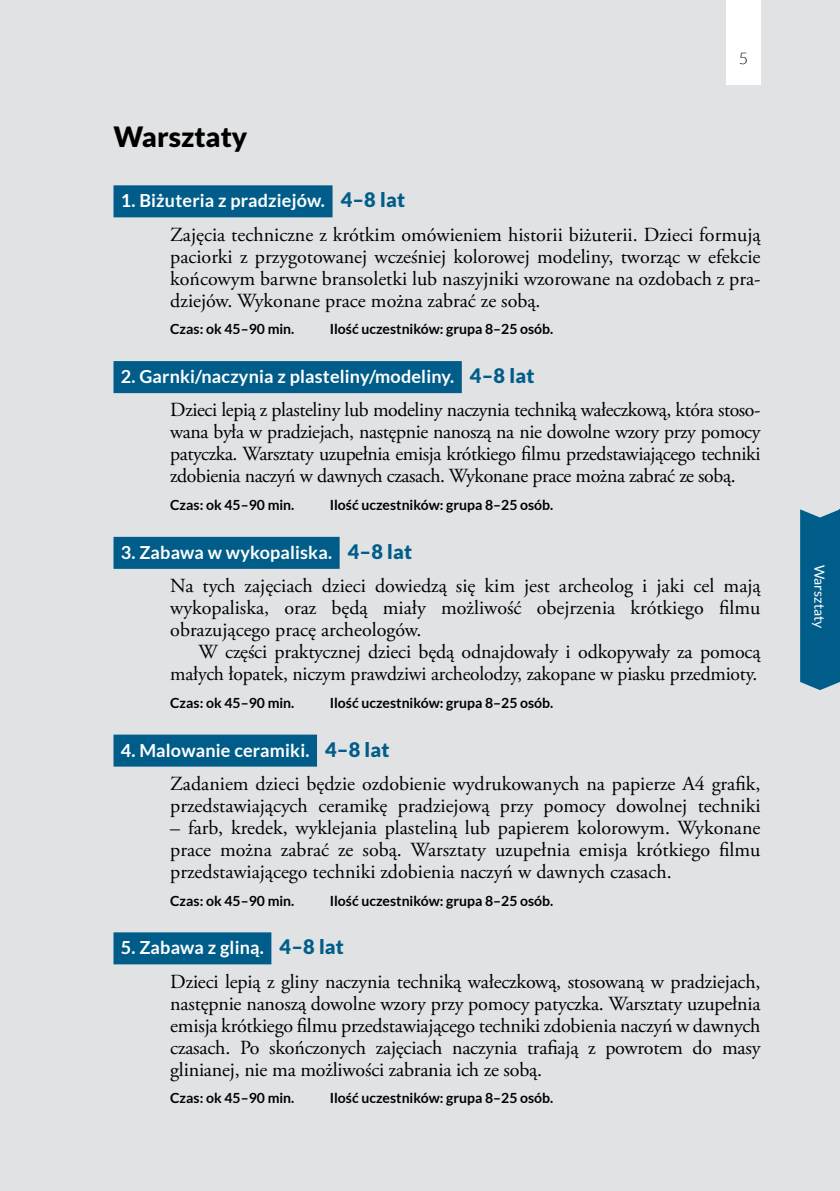
<style>
.page{position:relative;width:840px;height:1191px;background:#fff}
.page>*{position:absolute;margin:0;border:0;box-sizing:border-box;transform-origin:0 0}
.NAglowek_14{font:900 28px "Lato";color:#000}
.Opis_lekcji{font:20px/22px "Adobe Garamond Pro";color:#000;text-align:justify}
.Temat_Warszataty{font:700 18px "Lato";letter-spacing:.01em;color:#fff}
.t1{font:300 16px "Lato";color:#000}
.Czas{font:700 14px "Lato";color:#000}
.t2{font:14px "Lato";color:#fff}
.s1{font-weight:900;font-size:20px;color:#005d89}
</style>
<div class="page">
<div style="left:0;top:0;width:839px;height:1191px;background:#e0e2e4"></div>
<div style="left:726px;top:0;width:34px;height:84px;background:#fff"></div>
<svg style="left:800px;top:509px;width:39px;height:181px;background:#0b638d"></svg>
<hr style="left:839px;top:509px;width:1px;height:173px;background:#005d89">
<div style="left:113px;top:185px;width:219px;height:32px;background:#005d89"></div>
<div style="left:113px;top:361px;width:348px;height:32px;background:#005d89"></div>
<div style="left:113px;top:537px;width:226px;height:32px;background:#005d89"></div>
<div style="left:113px;top:734px;width:204px;height:32px;background:#005d89"></div>
<div style="left:113px;top:932px;width:158px;height:32px;background:#005d89"></div>
<p class="NAglowek_14" style="left:113px;top:121px;width:135px">Warsztaty</p>
<p class="t1" style="left:738px;top:50px;width:11px">5</p>
<p class="Temat_Warszataty" style="left:121px;top:190px;width:285px">1. Biżuteria z pradziejów. <span class="s1">4–8 lat</span></p>
<p class="Opis_lekcji" style="left:170px;top:224px;width:591px">Zajęcia techniczne z krótkim omówieniem historii biżuterii. Dzieci formują paciorki z przygotowanej wcześniej kolorowej modeliny, tworząc w efekcie końcowym barwne bransoletki lub naszyjniki wzorowane na ozdobach z pra&shy;dziejów. Wykonane prace można zabrać ze sobą.</p>
<p class="Czas" style="left:170px;top:321px;width:125px">Czas: ok 45–90 min.</p>
<p class="Czas" style="left:329px;top:321px;width:225px">Ilość uczestników: grupa 8–25 osób.</p>
<p class="Temat_Warszataty" style="left:121px;top:366px;width:415px">2. Garnki/naczynia z plasteliny/modeliny. <span class="s1">4–8 lat</span></p>
<p class="Opis_lekcji" style="left:170px;top:400px;width:591px">Dzieci lepią z plasteliny lub modeliny naczynia techniką wałeczkową, która stoso&shy;wana była w pradziejach, następnie nanoszą na nie dowolne wzory przy pomocy patyczka. Warsztaty uzupełnia emisja krótkiego filmu przedstawiającego techniki zdobienia naczyń w dawnych czasach. Wykonane prace można zabrać ze sobą.</p>
<p class="Czas" style="left:170px;top:497px;width:125px">Czas: ok 45–90 min.</p>
<p class="Czas" style="left:329px;top:497px;width:225px">Ilość uczestników: grupa 8–25 osób.</p>
<p class="Temat_Warszataty" style="left:121px;top:542px;width:293px">3. Zabawa w wykopaliska. <span class="s1">4–8 lat</span></p>
<p class="Opis_lekcji" style="left:170px;top:575px;width:591px">Na tych zajęciach dzieci dowiedzą się kim jest archeolog i jaki cel mają wykopaliska, oraz będą miały możliwość obejrzenia krótkiego filmu obrazującego pracę archeologów.</p>
<p class="Opis_lekcji" style="left:170px;top:641px;width:591px;text-align:right">W części praktycznej dzieci będą odnajdowały i odkopywały za pomocą małych łopatek, niczym prawdziwi archeolodzy, zakopane w piasku przedmioty.</p>
<p class="Czas" style="left:170px;top:695px;width:125px">Czas: ok 45–90 min.</p>
<p class="Czas" style="left:329px;top:695px;width:225px">Ilość uczestników: grupa 8–25 osób.</p>
<p class="Temat_Warszataty" style="left:121px;top:739px;width:270px">4. Malowanie ceramiki. <span class="s1">4–8 lat</span></p>
<p class="Opis_lekcji" style="left:170px;top:773px;width:591px">Zadaniem dzieci będzie ozdobienie wydrukowanych na papierze A4 grafik, przedstawiających ceramikę pradziejową przy pomocy dowolnej techniki</p>
<p class="Opis_lekcji" style="left:170px;top:817px;width:591px">– farb, kredek, wyklejania plasteliną lub papierem kolorowym. Wykonane prace można zabrać ze sobą. Warsztaty uzupełnia emisja krótkiego filmu przedstawiającego techniki zdobienia naczyń w dawnych czasach.</p>
<p class="Czas" style="left:170px;top:892px;width:125px">Czas: ok 45–90 min.</p>
<p class="Czas" style="left:329px;top:892px;width:225px">Ilość uczestników: grupa 8–25 osób.</p>
<p class="Temat_Warszataty" style="left:121px;top:937px;width:224px">5. Zabawa z gliną. <span class="s1">4–8 lat</span></p>
<p class="Opis_lekcji" style="left:170px;top:971px;width:591px">Dzieci lepią z gliny naczynia techniką wałeczkową, stosowaną w pradziejach, następnie nanoszą dowolne wzory przy pomocy patyczka. Warsztaty uzupełnia emisja krótkiego filmu przedstawiającego techniki zdobienia naczyń w dawnych czasach. Po skończonych zajęciach naczynia trafiają z powrotem do masy glinianej, nie ma możliwości zabrania ich ze sobą.</p>
<p class="Czas" style="left:170px;top:1090px;width:125px">Czas: ok 45–90 min.</p>
<p class="Czas" style="left:329px;top:1090px;width:225px">Ilość uczestników: grupa 8–25 osób.</p>
<p class="t2" style="left:826px;top:564px;width:65px;rotate:90deg">Warsztaty</p>
</div>
